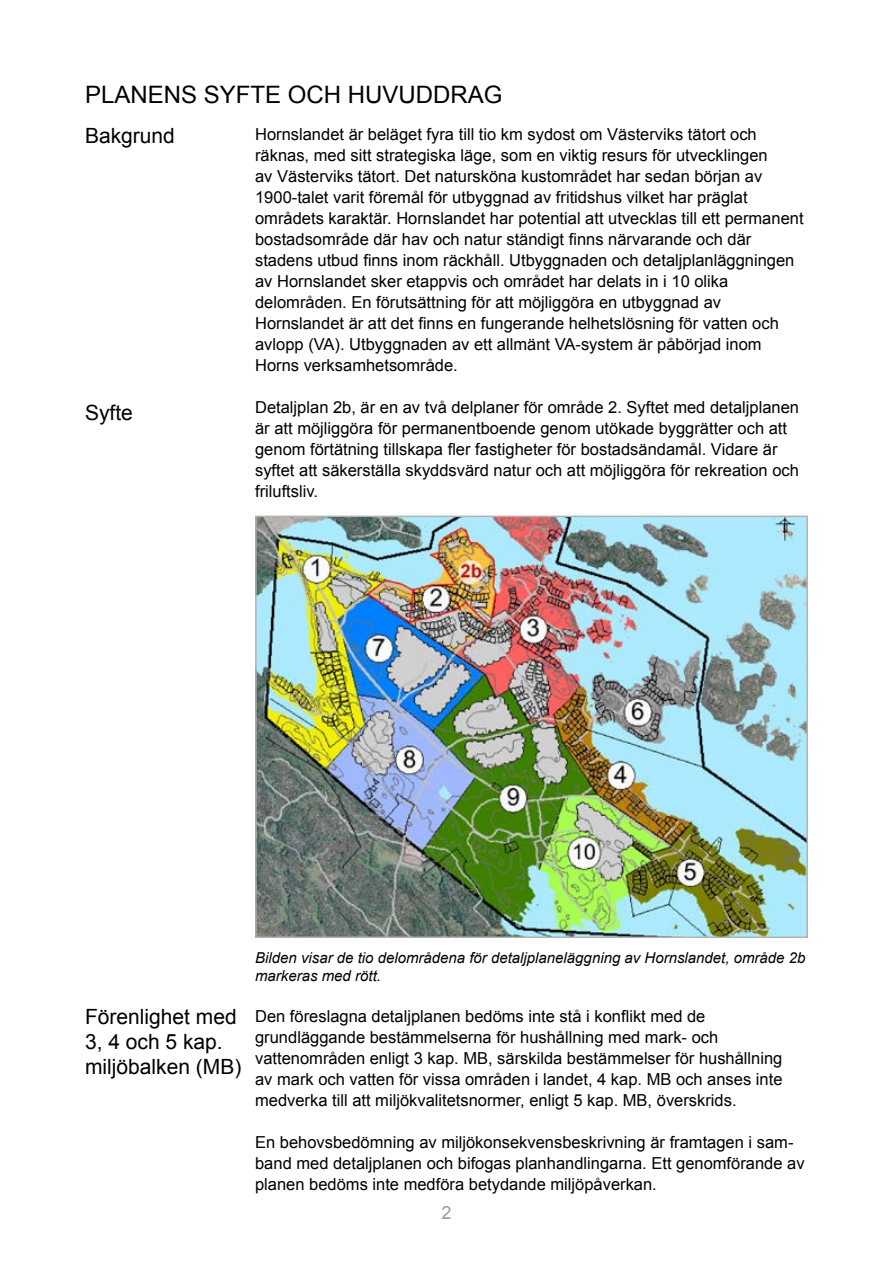
<style>
.page{position:relative;width:893px;height:1263px;background:#fff}
.page>*{position:absolute;margin:0;border:0;box-sizing:border-box;transform-origin:0 0}
.t1{font:24px "Arial";color:#000}
.t2{font:21px/25.2px "Arial";color:#000}
.t3{font:18px "Arial";color:#9d9d9c}
.t4{font:16.5px/21px "Arial";color:#000}
.t5{font:italic 15px/18px "Arial";color:#000}
</style>
<div class="page">
<img style="left:258px;top:519px;width:547px;height:416px">
<div style="left:255px;top:516px;width:553px;height:422px;border:2px solid #b3b2b2"></div>
<h1 class="t1" style="left:85px;top:78px;width:419px">PLANENS SYFTE OCH HUVUDDRAG</h1>
<p class="t4" style="left:255px;top:123px;width:550px">Hornslandet är beläget fyra till tio km sydost om Västerviks tätort och räknas, med sitt strategiska läge, som en viktig resurs för utvecklingen<br>av Västerviks tätort. Det natursköna kustområdet har sedan början av 1900-talet varit föremål för utbyggnad av fritidshus vilket har präglat områdets karaktär. Hornslandet har potential att utvecklas till ett permanent bostadsområde där hav och natur ständigt finns närvarande och där stadens utbud finns inom räckhåll. Utbyggnaden och detaljplanläggningen av Hornslandet sker etappvis och området har delats in i 10 olika delområden. En förutsättning för att möjliggöra en utbyggnad av Hornslandet är att det finns en fungerande helhetslösning för vatten och avlopp (VA). Utbyggnaden av ett allmänt VA-system är påbörjad inom Horns verksamhetsområde.</p>
<p class="t4" style="left:255px;top:396px;width:545px">Detaljplan 2b, är en av två delplaner för område 2. Syftet med detaljplanen är att möjliggöra för permanentboende genom utökade byggrätter och att genom förtätning tillskapa fler fastigheter för bostadsändamål. Vidare är syftet att säkerställa skyddsvärd natur och att möjliggöra för rekreation och friluftsliv.</p>
<p class="t2" style="left:85px;top:123px;width:91px">Bakgrund</p>
<p class="t2" style="left:85px;top:400px;width:49px">Syfte</p>
<p class="t2" style="left:85px;top:1004px;width:158px">Förenlighet med<br>3, 4 och 5 kap. miljöbalken (MB)</p>
<p class="t5" style="left:255px;top:949px;width:552px">Bilden visar de tio delområdena för detaljplaneläggning av Hornslandet, område 2b markeras med rött.</p>
<p class="t4" style="left:255px;top:1006px;width:529px">Den föreslagna detaljplanen bedöms inte stå i konflikt med de grundläggande bestämmelserna för hushållning med mark- och vattenområden enligt 3 kap. MB, särskilda bestämmelser för hushållning av mark och vatten för vissa områden i landet, 4 kap. MB och anses inte medverka till att miljökvalitetsnormer, enligt 5 kap. MB, överskrids.</p>
<p class="t4" style="left:255px;top:1132px;width:551px">En behovsbedömning av miljökonsekvensbeskrivning är framtagen i sam&shy;band med detaljplanen och bifogas planhandlingarna. Ett genomförande av planen bedöms inte medföra betydande miljöpåverkan.</p>
<p class="t3" style="left:441px;top:1201px;width:12px">2</p>
</div>
